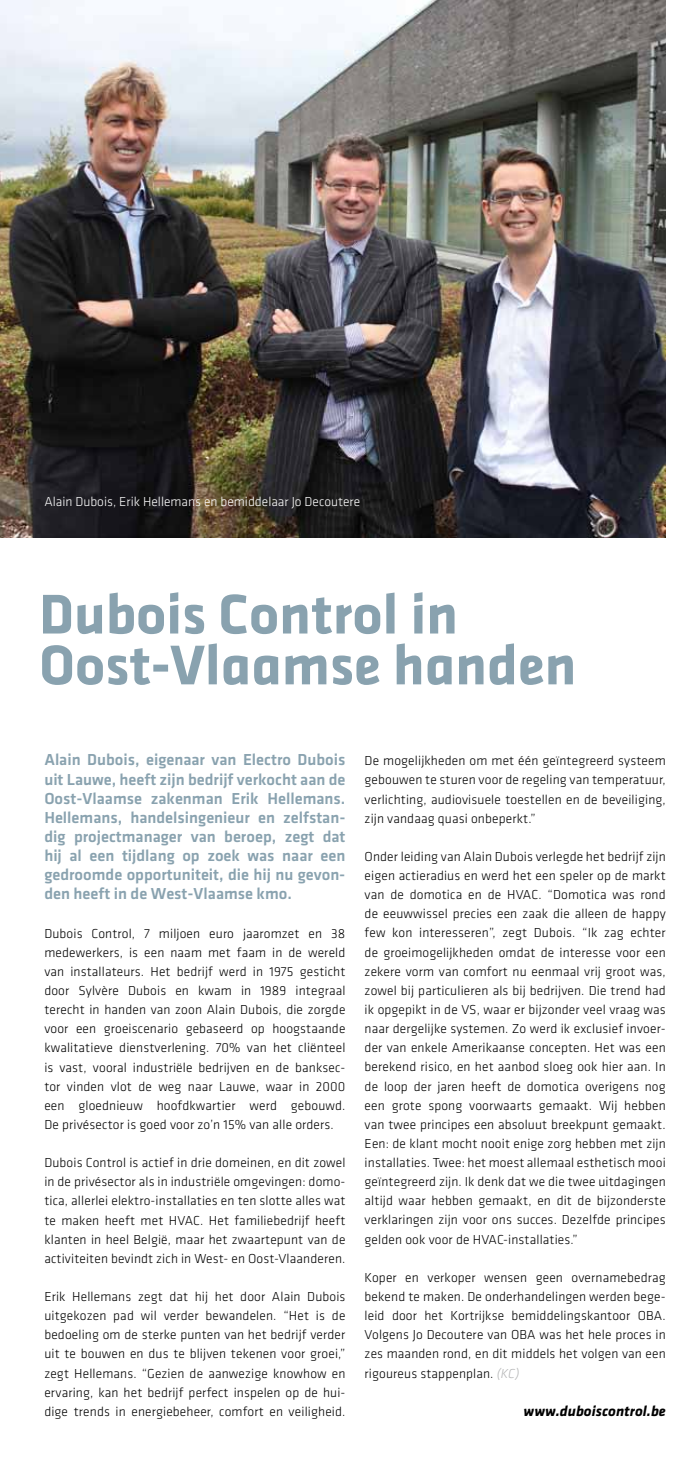
<style>
.page{position:relative;width:685px;height:1484px;background:#fff}
.page>*{position:absolute;margin:0;border:0;box-sizing:border-box;transform-origin:0 0}
.t1{font:italic 700 58.05px/50.8px "Klavika Basic";color:#89a2af}
.t2{font:500 16.5px/19.2px "Klavika Basic";color:#89a2af;text-align:justify}
.t3{font:italic 700 15px "Klavika Basic";color:#000}
.t4{font:300 13.5px/19.2px "Klavika Basic";letter-spacing:.01em;color:#000;text-align:justify}
.t5{font:300 13.5px "Klavika Basic";color:#fff}
.s1{font-style:italic;color:#b1b2b3}
</style>
<div class="page">
<img style="left:0;top:0;width:665px;height:537px">
<p class="t5" style="left:44px;top:493px;width:317px">Alain Dubois, Erik Hellemans en bemiddelaar Jo Decoutere</p>
<h1 class="t1" style="left:42px;top:587px;width:552px">DuboisControlin<br>Oost-Vlaamse handen</h1>
<p class="t2" style="left:44px;top:750px;width:302px">Alain Dubois, eigenaar van Electro Dubois uit Lauwe, heeft zijn bedrijf verkocht aan de Oost-Vlaamse zakenman Erik Hellemans.<br>Hellemans, handelsingenieur en zelfstan&shy;dig projectmanager van beroep, zegt dat hij al een tijdlang op zoek was naar een gedroomde opportuniteit, die hij nu gevon&shy;den heeft in de West-Vlaamse kmo.</p>
<p class="t4" style="left:44px;top:923px;width:302px">Dubois Control, 7 miljoen euro jaaromzet en 38 medewerkers, is een naam met faam in de wereld van installateurs. Het bedrijf werd in 1975 gesticht door Sylvère Dubois en kwam in 1989 integraal terecht in handen van zoon Alain Dubois, die zorgde voor een groeiscenario gebaseerd op hoogstaande kwalitatieve dienstverlening. 70% van het cliënteel is vast, vooral industriële bedrijven en de banksec&shy;tor vinden vlot de weg naar Lauwe, waar in 2000 een gloednieuw hoofdkwartier werd gebouwd.<br>De privésector is goed voor zo’n 15% van alle orders.</p>
<p class="t4" style="left:44px;top:1153px;width:303px">Dubois Control is actief in drie domeinen, en dit zowel in de privésector als in industriële omgevingen: domo&shy;tica, allerlei elektro-installaties en ten slotte alles wat te maken heeft met HVAC. Het familiebedrijf heeft klanten in heel België, maar het zwaartepunt van de activiteiten bevindt zich in West- en Oost-Vlaanderen.</p>
<p class="t4" style="left:44px;top:1287px;width:302px">Erik Hellemans zegt dat hij het door Alain Dubois uitgekozen pad wil verder bewandelen. “Het is de bedoeling om de sterke punten van het bedrijf verder uit te bouwen en dus te blijven tekenen voor groei,” zegt Hellemans. “Gezien de aanwezige knowhow en ervaring, kan het bedrijf perfect inspelen op de hui&shy;dige trends in energiebeheer, comfort en veiligheid.</p>
<p class="t4" style="left:364px;top:751px;width:302px">De mogelijkheden om met één geïntegreerd systeem gebouwen te sturen voor de regeling van temperatuur, verlichting, audiovisuele toestellen en de beveiliging, zijn vandaag quasi onbeperkt.”</p>
<p class="t4" style="left:364px;top:847px;width:303px">Onder leiding van Alain Dubois verlegde het bedrijf zijn eigen actieradius en werd het een speler op de markt van de domotica en de HVAC. “Domotica was rond de eeuwwissel precies een zaak die alleen de happy few kon interesseren”, zegt Dubois. “Ik zag echter de groeimogelijkheden omdat de interesse voor een zekere vorm van comfort nu eenmaal vrij groot was, zowel bij particulieren als bij bedrijven. Die trend had ik opgepikt in de VS, waar er bijzonder veel vraag was naar dergelijke systemen. Zo werd ik exclusief invoer&shy;der van enkele Amerikaanse concepten. Het was een berekend risico, en het aanbod sloeg ook hier aan. In de loop der jaren heeft de domotica overigens nog een grote spong voorwaarts gemaakt. Wij hebben van twee principes een absoluut breekpunt gemaakt.<br>Een: de klant mocht nooit enige zorg hebben met zijn installaties. Twee: het moest allemaal esthetisch mooi geïntegreerd zijn. Ik denk dat we die twee uitdagingen altijd waar hebben gemaakt, en dit de bijzonderste verklaringen zijn voor ons succes. Dezelfde principes gelden ook voor de HVAC-installaties.”</p>
<p class="t4" style="left:364px;top:1268px;width:302px">Koper en verkoper wensen geen overnamebedrag bekend te maken. De onderhandelingen werden bege&shy;leid door het Kortrijkse bemiddelingskantoor OBA.<br>Volgens Jo Decoutere van OBA was het hele proces in zes maanden rond, en dit middels het volgen van een rigoureus stappenplan. <span class="s1">(KC)</span></p>
<p class="t3" style="left:523px;top:1400px;width:144px">www.duboiscontrol.be</p>
</div>
